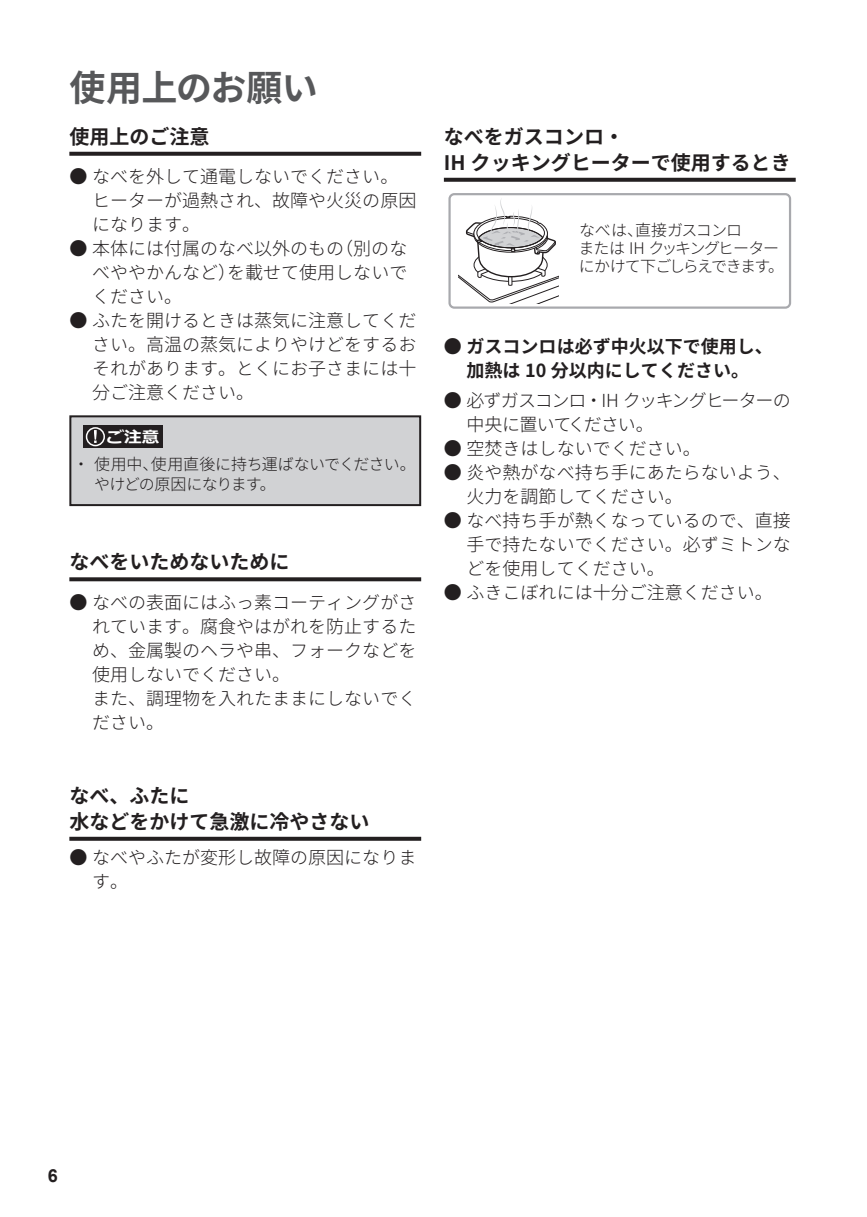
<style>
.page{position:relative;width:867px;height:1217px;background:#fff}
.page>*{position:absolute;margin:0;border:0;box-sizing:border-box;transform-origin:0 0}
.t1{font:700 36px "Noto Sans CJ Kjp";letter-spacing:-.02em;color:#57585a}
.t2{font:700 20px/26px "Noto Sans CJ Kjp";color:#231f20}
.t3{font:300 18px/24px "Noto Sans CJ Kjp";color:#231f20}
.t4{font:700 18px/24px "Noto Sans CJ Kjp";color:#231f20;text-align:center}
.t5{font:300 18px/24px "Noto Sans CJ Kjp";letter-spacing:-.065em;color:#231f20}
.t6{font:700 18px "Arial";color:#231f20}
.t7{font:300 16px/18px "Noto Sans CJ Kjp";letter-spacing:-.075em;color:#231f20}
.t8{font:300 16px/20px "Noto Sans CJ Kjp";letter-spacing:-.03em;color:#231f20}
.t9{font:700 16px "Meiryo";color:#fff;scale:1.1 1}
</style>
<div class="page">
<svg style="left:69px;top:152px;width:352px;height:4px"></svg>
<svg style="left:69px;top:577px;width:352px;height:4px"></svg>
<svg style="left:69px;top:836px;width:352px;height:4px"></svg>
<div style="left:70px;top:416px;width:350px;height:89px;background:#d1d2d4"></div>
<div style="left:83px;top:425px;width:80px;height:23px;background:#231f20"></div>
<div style="left:86px;top:427px;width:19px;height:19px;border:2px solid #fff;border-radius:50%"></div>
<svg style="left:94px;top:430px;width:3px;height:13px"></svg>
<div style="left:69px;top:415px;width:352px;height:91px;border:2px solid #231f20"></div>
<svg style="left:443px;top:178px;width:352px;height:4px"></svg>
<div style="left:448px;top:193px;width:342px;height:116px;border:2px solid #a8a9ad;border-radius:5px"></div>
<svg style="left:458px;top:200px;width:100px;height:103px"></svg>
<h1 class="t1" style="left:69px;top:68px;width:250px">使用上のお願い</h1>
<p class="t2" style="left:69px;top:124px;width:141px">使用上のご注意</p>
<p class="t3" style="left:92px;top:165px;width:325px;text-indent:-23px">● なべを外して通電しないでください。ヒーターが過熱され、故障や火災の原因になります。</p>
<p class="t3" style="left:92px;top:237px;width:316px;text-align:justify;text-indent:-23px">● 本体には付属のなべ以外のもの（別のなべややかんなど）を載せて使用しないでください。</p>
<p class="t3" style="left:92px;top:309px;width:325px;text-align:justify;text-indent:-23px">● ふたを開けるときは蒸気に注意してください。高温の蒸気によりやけどをするおそれがあります。とくにお子さまには十分ご注意ください。</p>
<p class="t9" style="left:107px;top:426px;width:50px">ご注意</p>
<p class="t8" style="left:94px;top:454px;width:323px;text-indent:-21px">・ 使用中、使用直後に持ち運ばないでください。やけどの原因になります。</p>
<p class="t2" style="left:69px;top:549px;width:222px">なべをいためないために</p>
<p class="t3" style="left:92px;top:590px;width:325px;text-indent:-23px">● なべの表面にはふっ素コーティングがされています。腐食やはがれを防止するため、金属製のヘラや串、フォークなどを使用しないでください。<br>また、調理物を入れたままにしないでください。</p>
<p class="t2" style="left:69px;top:782px;width:302px">なべ、ふたに<br>水などをかけて急激に冷やさない</p>
<p class="t3" style="left:92px;top:846px;width:325px;text-indent:-23px">● なべやふたが変形し故障の原因になります。</p>
<p class="t2" style="left:443px;top:124px;width:348px">なべをガスコンロ・<br>IH クッキングヒーターで使用するとき</p>
<p class="t7" style="left:578px;top:222px;width:207px">なべは、直接ガスコンロ<br>または IH クッキングヒーターにかけて下ごしらえできます。</p>
<p class="t4" style="left:443px;top:335px;width:330px">● ガスコンロは必ず中火以下で使用し、加熱は 10 分以内にしてください。</p>
<p class="t5" style="left:466px;top:389px;width:325px;text-indent:-23px">● 必ずガスコンロ・IH クッキングヒーターの中央に置いてください。</p>
<p class="t3" style="left:443px;top:437px;width:258px">● 空焚きはしないでください。</p>
<p class="t3" style="left:466px;top:461px;width:325px;text-indent:-23px">● 炎や熱がなべ持ち手にあたらないよう、火力を調節してください。</p>
<p class="t3" style="left:466px;top:509px;width:325px;text-align:justify;text-indent:-23px">● なべ持ち手が熱くなっているので、直接手で持たないでください。必ずミトンなどを使用してください。</p>
<p class="t3" style="left:443px;top:581px;width:330px">● ふきこぼれには十分ご注意ください。</p>
<p class="t6" style="left:48px;top:1162px;width:12px">6</p>
</div>
